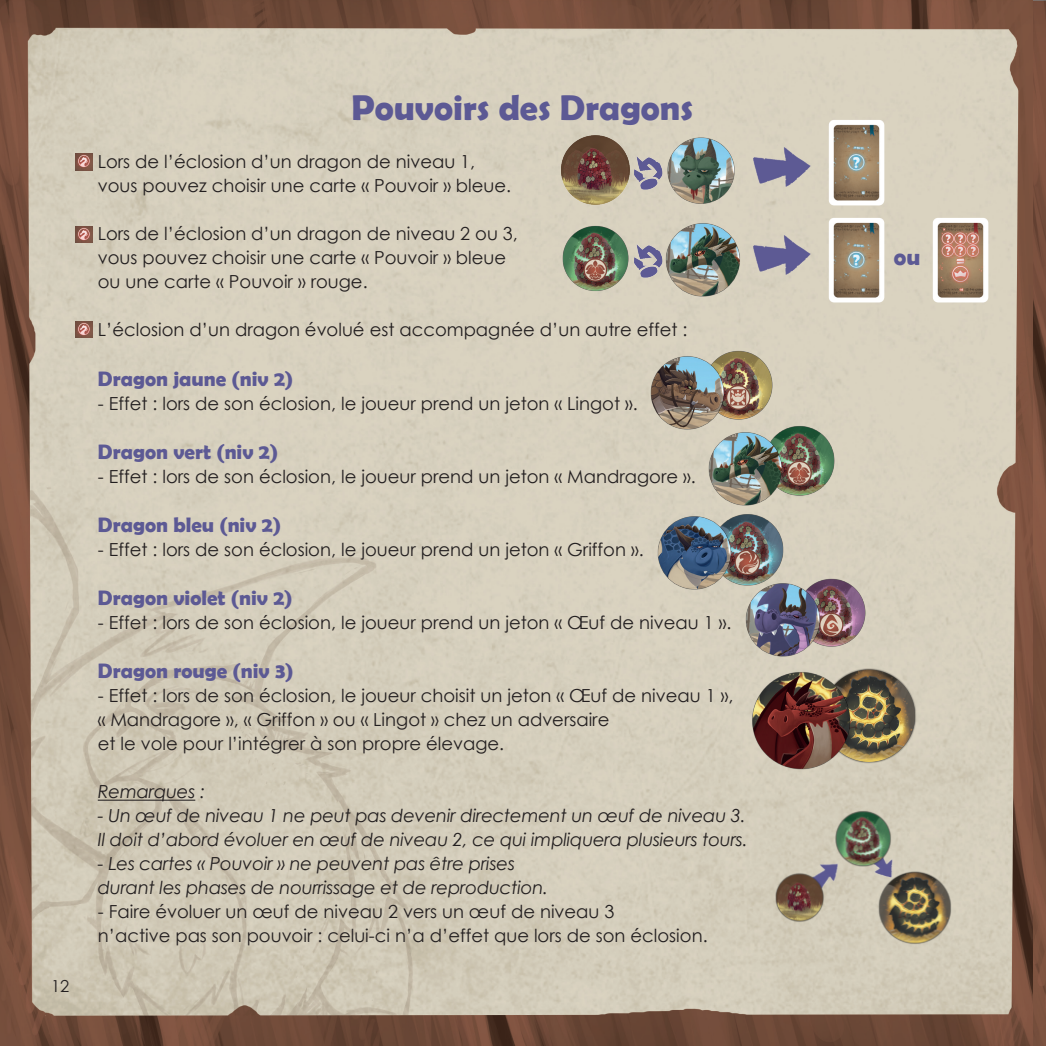
<style>
.page{position:relative;width:1046px;height:1046px;background:#fff}
.page>*{position:absolute;margin:0;border:0;box-sizing:border-box;transform-origin:0 0}
.t1{font:700 36px "Berlin Sans FB Demi";color:#5c5994}
.t2{font:700 23.7px "Berlin Sans FB Demi";color:#5c5994}
.t3{font:700 21px "Berlin Sans FB Demi";color:#5c5994}
.t4{font:18px/24px "Century Gothic";color:#231f20}
.t5{font:italic 18px/24px "Century Gothic";letter-spacing:-.01em;color:#231f20}
.t6{font:16.5px "Century Gothic";color:#231f20}
</style>
<div class="page">
<img style="left:0;top:0;width:1046px;height:1046px">
<hr style="left:98px;top:800px;width:97px;height:1px;background:#231f20">
<img style="left:76px;top:321px;width:16px;height:17px">
<img style="left:76px;top:153px;width:16px;height:17px">
<img style="left:76px;top:226px;width:16px;height:17px">
<img style="left:661px;top:217px;width:84px;height:85px">
<img style="left:663px;top:132px;width:76px;height:76px">
<img style="left:774px;top:808px;width:181px;height:145px">
<img style="left:856px;top:667px;width:64px;height:106px">
<img style="left:634px;top:136px;width:29px;height:69px">
<img style="left:634px;top:224px;width:29px;height:68px">
<img style="left:561px;top:136px;width:69px;height:69px">
<img style="left:561px;top:224px;width:69px;height:72px">
<img style="left:700px;top:346px;width:78px;height:78px">
<img style="left:759px;top:421px;width:80px;height:79px">
<img style="left:737px;top:508px;width:52px;height:82px">
<img style="left:792px;top:573px;width:79px;height:79px">
<img style="left:742px;top:143px;width:71px;height:58px">
<img style="left:742px;top:231px;width:71px;height:58px">
<img style="left:826px;top:117px;width:62px;height:91px">
<img style="left:826px;top:214px;width:62px;height:92px">
<img style="left:930px;top:214px;width:62px;height:92px">
<img style="left:746px;top:665px;width:110px;height:111px">
<img style="left:645px;top:351px;width:84px;height:84px">
<img style="left:741px;top:577px;width:84px;height:84px">
<img style="left:652px;top:510px;width:85px;height:85px">
<img style="left:703px;top:426px;width:84px;height:84px">
<p class="t6" style="left:51px;top:974px;width:20px">12</p>
<h1 class="t1" style="left:351px;top:87px;width:343px">Pouvoirs des Dragons</h1>
<p class="t4" style="left:98px;top:150px;width:415px">Lors de l’éclosion d’un dragon de niveau 1, vous pouvez choisir une carte « Pouvoir » bleue.</p>
<p class="t4" style="left:98px;top:222px;width:422px">Lors de l’éclosion d’un dragon de niveau 2 ou 3, vous pouvez choisir une carte « Pouvoir » bleue ou une carte « Pouvoir » rouge.</p>
<p class="t4" style="left:98px;top:318px;width:591px">L’éclosion d’un dragon évolué est accompagnée d’un autre effet :</p>
<p class="t3" style="left:98px;top:366px;width:197px">Dragon jaune (niv 2)</p>
<p class="t4" style="left:98px;top:391px;width:541px">- Effet : lors de son éclosion, le joueur prend un jeton « Lingot ».</p>
<p class="t3" style="left:98px;top:439px;width:182px">Dragon vert (niv 2)</p>
<p class="t4" style="left:98px;top:464px;width:599px">- Effet : lors de son éclosion, le joueur prend un jeton « Mandragore ».</p>
<p class="t3" style="left:98px;top:513px;width:185px">Dragon bleu (niv 2)</p>
<p class="t4" style="left:98px;top:537px;width:547px">- Effet : lors de son éclosion, le joueur prend un jeton « Griffon ».</p>
<p class="t3" style="left:98px;top:586px;width:196px">Dragon violet (niv 2)</p>
<p class="t4" style="left:98px;top:610px;width:635px">- Effet : lors de son éclosion, le joueur prend un jeton « œuf de niveau 1 ».</p>
<p class="t3" style="left:98px;top:659px;width:197px">Dragon rouge (niv 3)</p>
<p class="t4" style="left:98px;top:684px;width:637px">- Effet : lors de son éclosion, le joueur choisit un jeton « œuf de niveau 1 », « Mandragore », « Griffon » ou « Lingot » chez un adversaire<br>et le vole pour l’intégrer à son propre élevage.</p>
<p class="t5" style="left:98px;top:780px;width:109px">Remarques :</p>
<p class="t5" style="left:98px;top:804px;width:651px">- Un œuf de niveau 1 ne peut pas devenir directement un œuf de niveau 3.<br>Il doit d’abord évoluer en œuf de niveau 2, ce qui impliquera plusieurs tours.</p>
<p class="t5" style="left:98px;top:852px;width:452px">- Les cartes « Pouvoir » ne peuvent pas être prises durant les phases de nourrissage et de reproduction.</p>
<p class="t4" style="left:98px;top:900px;width:611px">- Faire évoluer un œuf de niveau 2 vers un œuf de niveau 3<br>n’active pas son pouvoir : celui-ci n’a d’effet que lors de son éclosion.</p>
<h2 class="t2" style="left:894px;top:243px;width:28px">ou</h2>
</div>
